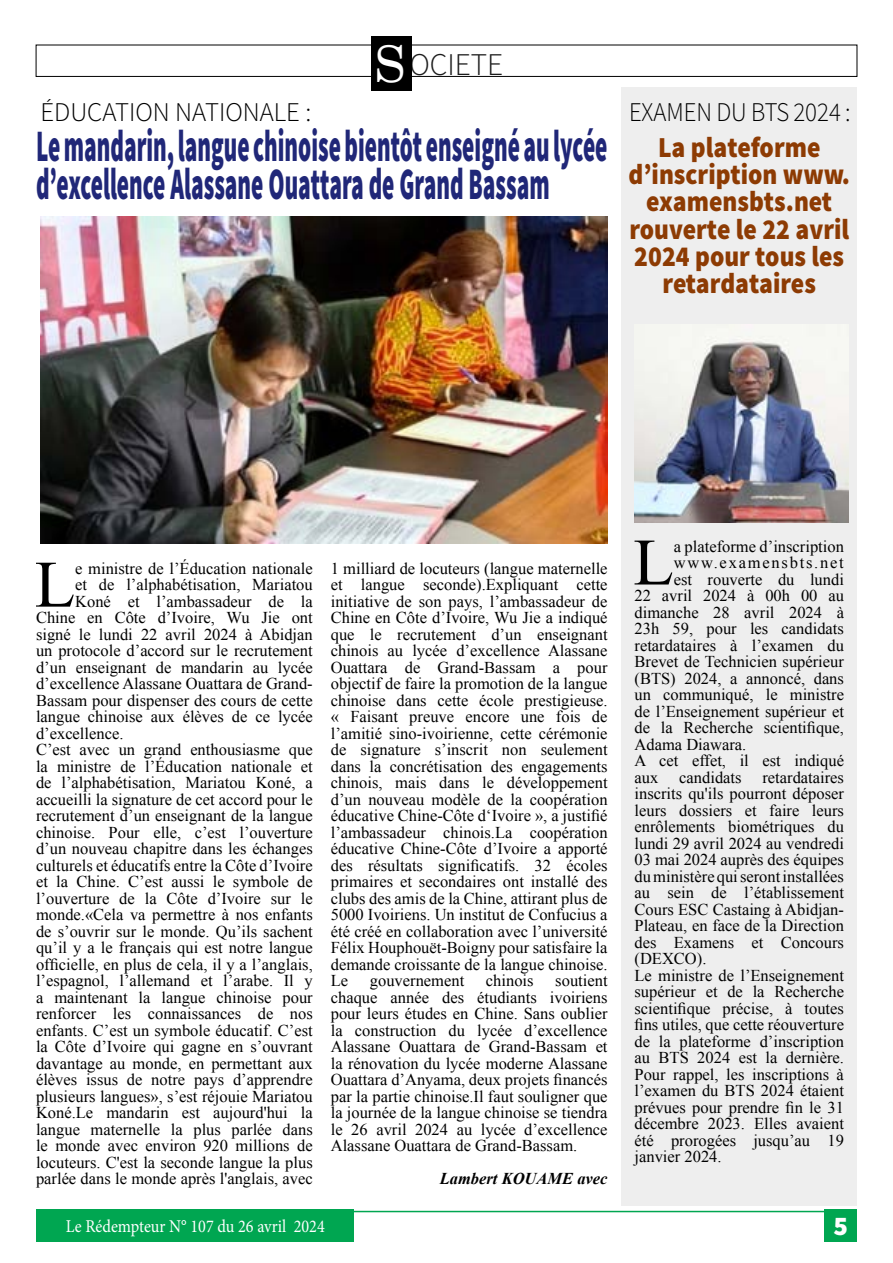
<style>
.page{position:relative;width:893px;height:1263px;background:#fff}
.page>*{position:absolute;margin:0;border:0;box-sizing:border-box;transform-origin:0 0}
.t1{font:66.3px "Times New Roman";color:#000}
.t2{font:900 45px/37.5px "Source Sans Pro";color:#202778;scale:.52 1}
.t3{font:300 31.65px "Source Sans Pro";color:#1c1c1c}
.t4{font:900 28.95px/27.3px "Source Sans Pro";color:#8d3b03;text-align:center;scale:.89 1}
.t5{font:300 27px "Source Sans Pro";color:#000}
.t6{font:300 27px "Source Sans Pro";color:#000;scale:.92 1}
.t7{font:900 27px "Source Sans Pro";color:#fff}
.t8{font:18px "Minion Pro";color:#fff;scale:.9 1}
.t9{font:16.5px/16.5px "Times New Roman";color:#000;text-align:justify}
.t10{font:16.5px "Times New Roman";letter-spacing:.105em;color:#000}
.t11{font:italic 700 16.5px "Times New Roman";color:#000}
.s1{font-family:"Superclarendon";font-size:49.5px;color:#fff}
</style>
<div class="page">
<div style="left:825px;top:1209px;width:32px;height:32px;background:#00a651"></div>
<div style="left:36px;top:1209px;width:318px;height:33px;background:#00a651"></div>
<hr style="left:328px;top:1211px;width:529px;height:1px;background:#00a651">
<div style="left:36px;top:45px;width:821px;height:32px;border:1px solid #000"></div>
<div style="left:371px;top:36px;width:41px;height:54px;background:#000"></div>
<div style="left:621px;top:87px;width:236px;height:1119px;background:#eee"></div>
<img style="left:634px;top:324px;width:214px;height:198px">
<img style="left:40px;top:216px;width:567px;height:327px">
<h3 class="t3" style="left:376px;top:45px;width:129px"><span class="s1">s</span> OCI ETE</h3>
<h3 class="t5" style="left:40px;top:96px;width:272px">ÉDUCATION NATIONALE :</h3>
<h2 class="t2" style="left:36px;top:130px;width:1101px">Le mandarin, langue chinoise bientôt enseigné au lycée d’excellence Alassane Ouattara de Grand Bassam</h2>
<h3 class="t6" style="left:629px;top:96px;width:242px">EXAMEN DU BTS 2024 :</h3>
<h3 class="t4" style="left:628px;top:135px;width:250px">la plateforme d’inscription www. examensbts.net rouverte le 22 avril<br>2024 pour tous les retardataires</h3>
<h1 class="t1" style="left:35px;top:540px;width:42px">L</h1>
<p class="t9" style="left:75px;top:560px;width:239px">e ministre de l’Éducation nationale</p>
<p class="t9" style="left:75px;top:576px;width:239px">et de l’alphabétisation, Mariatou</p>
<p class="t9" style="left:75px;top:593px;width:239px">Koné et l’ambassadeur de la</p>
<p class="t9" style="left:36px;top:609px;width:278px">Chine en Côte d’Ivoire, Wu Jie ont</p>
<p class="t9" style="left:36px;top:626px;width:278px">signé le lundi 22 avril 2024 à Abidjan</p>
<p class="t9" style="left:36px;top:642px;width:278px">un protocole d’accord sur le recrutement</p>
<p class="t9" style="left:36px;top:659px;width:278px">d’un enseignant de mandarin au lycée</p>
<p class="t9" style="left:36px;top:675px;width:278px">d’excellence Alassane Ouattara de Grand-</p>
<p class="t9" style="left:36px;top:692px;width:278px">Bassam pour dispenser des cours de cette</p>
<p class="t9" style="left:36px;top:708px;width:278px">langue chinoise aux élèves de ce lycée</p>
<p class="t9" style="left:36px;top:725px;width:89px">d’excellence.</p>
<p class="t9" style="left:36px;top:741px;width:278px">C’est avec un grand enthousiasme que</p>
<p class="t9" style="left:36px;top:758px;width:278px">la ministre de l’Éducation nationale et</p>
<p class="t9" style="left:36px;top:774px;width:278px">de l’alphabétisation, Mariatou Koné, a</p>
<p class="t9" style="left:36px;top:791px;width:278px">accueilli la signature de cet accord pour le</p>
<p class="t9" style="left:36px;top:807px;width:278px">recrutement d’un enseignant de la langue</p>
<p class="t9" style="left:36px;top:824px;width:278px">chinoise. Pour elle, c’est l’ouverture</p>
<p class="t9" style="left:36px;top:840px;width:278px">d’un nouveau chapitre dans les échanges</p>
<p class="t9" style="left:36px;top:857px;width:278px">culturels et éducatifs entre la Côte d’Ivoire</p>
<p class="t9" style="left:36px;top:873px;width:278px">et la Chine. C’est aussi le symbole de</p>
<p class="t9" style="left:36px;top:890px;width:278px">l’ouverture de la Côte d’Ivoire sur le</p>
<p class="t9" style="left:36px;top:906px;width:278px">monde.«Cela va permettre à nos enfants</p>
<p class="t9" style="left:36px;top:923px;width:278px">de s’ouvrir sur le monde. Qu’ils sachent</p>
<p class="t9" style="left:36px;top:939px;width:278px">qu’il y a le français qui est notre langue</p>
<p class="t9" style="left:36px;top:956px;width:278px">officielle, en plus de cela, il y a l’anglais,</p>
<p class="t9" style="left:36px;top:972px;width:278px">l’espagnol, l’allemand et l’arabe. Il y</p>
<p class="t9" style="left:36px;top:989px;width:278px">a maintenant la langue chinoise pour</p>
<p class="t9" style="left:36px;top:1005px;width:278px">renforcer les connaissances de nos</p>
<p class="t9" style="left:36px;top:1022px;width:278px">enfants. C’est un symbole éducatif. C’est</p>
<p class="t9" style="left:36px;top:1038px;width:278px">la Côte d’Ivoire qui gagne en s’ouvrant</p>
<p class="t9" style="left:36px;top:1055px;width:278px">davantage au monde, en permettant aux</p>
<p class="t9" style="left:36px;top:1071px;width:278px">élèves issus de notre pays d’apprendre</p>
<p class="t9" style="left:36px;top:1088px;width:278px">plusieurs langues», s’est réjouie Mariatou</p>
<p class="t9" style="left:36px;top:1104px;width:278px">Koné.Le mandarin est aujourd'hui la</p>
<p class="t9" style="left:36px;top:1121px;width:278px">langue maternelle la plus parlée dans</p>
<p class="t9" style="left:36px;top:1137px;width:278px">le monde avec environ 920 millions de</p>
<p class="t9" style="left:36px;top:1154px;width:278px">locuteurs. C'est la seconde langue la plus</p>
<p class="t9" style="left:36px;top:1170px;width:278px">parlée dans le monde après l'anglais, avec</p>
<p class="t9" style="left:331px;top:560px;width:278px">1 milliard de locuteurs (langue maternelle et langue seconde).Expliquant cette initiative de son pays, l’ambassadeur de Chine en Côte d’Ivoire, Wu Jie a indiqué que le recrutement d’un enseignant chinois au lycée d’excellence Alassane Ouattara de Grand-Bassam a pour objectif de faire la promotion de la langue chinoise dans cette école prestigieuse. « Faisant preuve encore une fois de l’amitié sino-ivoirienne, cette cérémonie de signature s’inscrit non seulement dans la concrétisation des engagements chinois, mais dans le développement d’un nouveau modèle de la coopération éducative Chine-Côte d‘Ivoire », a justifié l’ambassadeur chinois.La coopération éducative Chine-Côte d’Ivoire a apporté des résultats significatifs. 32 écoles primaires et secondaires ont installé des clubs des amis de la Chine, attirant plus de 5000 Ivoiriens. Un institut de Confucius a été créé en collaboration avec l’université Félix Houphouët-Boigny pour satisfaire la demande croissante de la langue chinoise.<br>Le</p>
<p class="t9" style="left:331px;top:972px;width:278px;text-indent:225px">soutient chaque année des étudiants ivoiriens pour leurs études en Chine. Sans oublier la construction du lycée d’excellence Alassane Ouattara de Grand-Bassam et la rénovation du lycée moderne Alassane Ouattara d’Anyama, deux projets financés par la partie chinoise.Il faut souligner que la journée de la langue chinoise se tiendra le 26 avril 2024 au lycée d’excellence Alassane Ouattara de Grand-Bassam.</p>
<p class="t11" style="left:440px;top:1167px;width:169px">Lambert KOUAME avec</p>
<p class="t9" style="left:370px;top:972px;width:96px">gouvernement</p>
<p class="t9" style="left:486px;top:972px;width:49px">chinois</p>
<h1 class="t1" style="left:633px;top:518px;width:42px">L</h1>
<p class="t9" style="left:674px;top:537px;width:172px">a plateforme d’inscription</p>
<p class="t10" style="left:674px;top:551px;width:172px">www.examensbts.net</p>
<p class="t9" style="left:674px;top:570px;width:172px">est rouverte du lundi</p>
<p class="t9" style="left:635px;top:587px;width:211px">22 avril 2024 à 00h 00 au</p>
<p class="t9" style="left:635px;top:603px;width:211px">dimanche 28 avril 2024 à</p>
<p class="t9" style="left:635px;top:620px;width:211px">23h 59, pour les candidats</p>
<p class="t9" style="left:635px;top:636px;width:211px">retardataires à l’examen du</p>
<p class="t9" style="left:635px;top:653px;width:211px">Brevet de Technicien supérieur</p>
<p class="t9" style="left:635px;top:669px;width:211px">(BTS) 2024, a annoncé, dans</p>
<p class="t9" style="left:635px;top:686px;width:211px">un communiqué, le ministre</p>
<p class="t9" style="left:635px;top:702px;width:211px">de l’Enseignement supérieur et</p>
<p class="t9" style="left:635px;top:719px;width:211px">de la Recherche scientifique,</p>
<p class="t9" style="left:635px;top:735px;width:113px">Adama Diawara.</p>
<p class="t9" style="left:635px;top:752px;width:211px">A cet effet, il est indiqué</p>
<p class="t9" style="left:635px;top:768px;width:25px">aux</p>
<p class="t9" style="left:679px;top:768px;width:64px">candidats</p>
<p class="t9" style="left:635px;top:768px;width:211px;text-align:left;text-indent:128px">retardataires inscrits qu'ils pourront déposer leurs dossiers et faire leurs enrôlements biométriques du lundi 29 avril 2024 au vendredi<br>03 mai 2024 auprès des équipes du ministère qui seront installées au sein de l’établissement<br>Cours ES C Castaing à Abidjan-<br>Plateau, en face de la Direction des Examens et Concours (DEXCO).<br>Le ministre de l’Enseignement supérieur et de la Recherche scientifique précise, à toutes fins utiles, que cette réouverture de la plateforme d’inscription au BTS 2024 est la dernière.<br>Pour rappel, les inscriptions à l’examen du BTS 2024 étaient prévues pour prendre fin le 31 décembre 2023. Elles avaient été prorogées jusqu’au 19 janvier 2024.</p>
<p class="t8" style="left:66px;top:1214px;width:289px">Le Rédempteur N° 107 du 26 avril 2024</p>
<h3 class="t7" style="left:833px;top:1208px;width:16px">5</h3>
</div>
